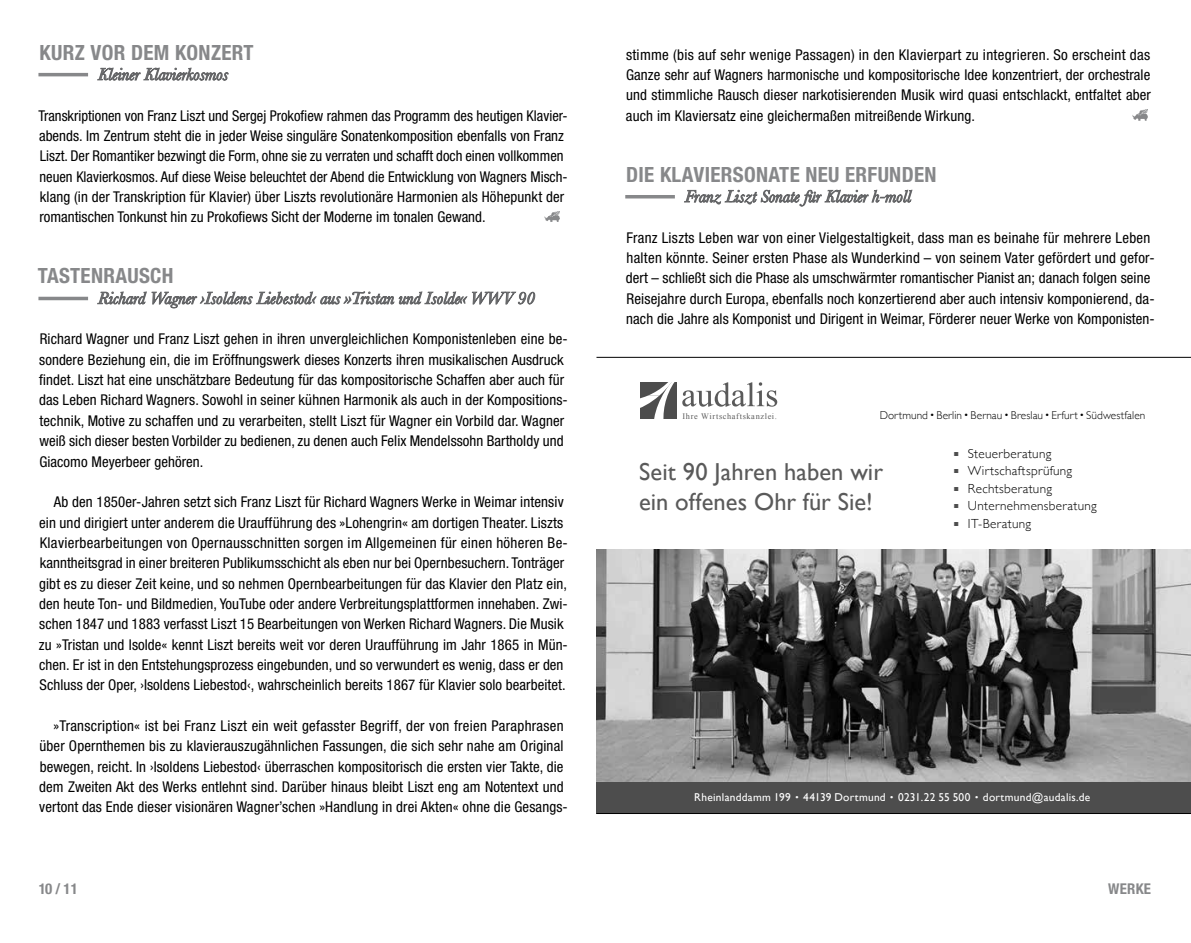
<style>
.page{position:relative;width:1191px;height:943px;background:#fff}
.page>*{position:absolute;margin:0;border:0;box-sizing:border-box;transform-origin:0 0}
.t1{font:24.5px/29.8px "Gill Sans";color:#5a5a5a}
.t2{font:700 condensed 21px "Helvetica Neue";letter-spacing:.015em;color:#87888a}
.t3{font:condensed 14.88px/20.3px "Helvetica Neue";letter-spacing:.005em;color:#000}
.t4{font:700 condensed 14.88px "Helvetica Neue";letter-spacing:.015em;color:#87888a}
.t5{font:300 13.12px "Gill Sans";letter-spacing:.025em;color:#000}
.t6{font:11.38px "Gill Sans";letter-spacing:.025em;color:#fff}
.t7{font:300 11.38px "Gill Sans";letter-spacing:.01em;color:#000}
.t8{font:8.22px "Times New Roman";letter-spacing:.075em;color:#5a5a5a}
.s1{color:#4d4d4d}
.s2{font-weight:700}
</style>
<div class="page">
<hr style="left:38px;top:73px;width:50px;height:3px;background:#87888a">
<svg style="left:97px;top:68px;width:131px;height:13px"></svg>
<hr style="left:38px;top:297px;width:50px;height:3px;background:#87888a">
<svg style="left:97px;top:291px;width:438px;height:17px"></svg>
<hr style="left:625px;top:195px;width:50px;height:3px;background:#87888a">
<svg style="left:684px;top:190px;width:228px;height:16px"></svg>
<div style="left:596px;top:781px;width:595px;height:32px;background:#4d4d4d"></div>
<svg style="left:640px;top:382px;width:36px;height:36px"></svg>
<svg style="left:682px;top:382px;width:95px;height:24px"></svg>
<img style="left:596px;top:549px;width:595px;height:232px">
<hr style="left:596px;top:357px;width:595px;height:1px;background:#000">
<hr style="left:596px;top:813px;width:595px;height:1px;background:#000">
<img style="left:544px;top:211px;width:16px;height:11px">
<img style="left:1132px;top:110px;width:16px;height:11px">
<h2 class="t2" style="left:39px;top:39px;width:215px">KURZ VOR DEM KONZERT</h2>
<p class="t3" style="left:38px;top:105px;width:531px">Transkriptionen von Franz Liszt und Sergej Prokofiew rahmen das Programm des heutigen Klavier&shy;abends. Im Zentrum steht die in jeder Weise singuläre Sonatenkomposition ebenfalls von Franz Liszt. Der Romantiker bezwingt die Form, ohne sie zu verraten und schafft doch einen vollkommen neuen Klavierkosmos. Auf diese Weise beleuchtet der Abend die Entwicklung von Wagners Misch&shy;klang (in der Transkription für Klavier) über Liszts revolutionäre Harmonien als Höhepunkt der romantischen Tonkunst hin zu Prokofiews Sicht der Moderne im tonalen Gewand.</p>
<h2 class="t2" style="left:38px;top:263px;width:137px">TASTENRAUSCH</h2>
<p class="t3" style="left:39px;top:329px;width:530px">Richard Wagner und Franz Liszt gehen in ihren unvergleichlichen Komponistenleben eine be&shy;sondere Beziehung ein, die im Eröffnungswerk dieses Konzerts ihren musikalischen Ausdruck findet. Liszt hat eine unschätzbare Bedeutung für das kompositorische Schaffen aber auch für das Leben Richard Wagners. Sowohl in seiner kühnen Harmonik als auch in der Kompositions&shy;technik, Motive zu schaffen und zu verarbeiten, stellt Liszt für Wagner ein Vorbild dar. Wagner weiß sich dieser besten Vorbilder zu bedienen, zu denen auch Felix Mendelssohn Bartholdy und Giacomo Meyerbeer gehören.</p>
<p class="t3" style="left:39px;top:491px;width:530px;text-indent:15px">Ab den 1850er-Jahren setzt sich Franz Liszt für Richard Wagners Werke in Weimar intensiv ein und dirigiert unter anderem die Uraufführung des »Lohengrin« am dortigen Theater. Liszts Klavierbearbeitungen von Opernausschnitten sorgen im Allgemeinen für einen höheren Be&shy;kanntheitsgrad in einer breiteren Publikumsschicht als eben nur bei Opernbesuchern. Tonträger gibt es zu dieser Zeit keine, und so nehmen Opernbearbeitungen für das Klavier den Platz ein, den heute Ton- und Bildmedien, YouTube oder andere Verbreitungsplattformen innehaben. Zwi&shy;schen 1847 und 1883 verfasst Liszt 15 Bearbeitungen von Werken Richard Wagners. Die Musik zu »Tristan und Isolde« kennt Liszt bereits weit vor deren Uraufführung im Jahr 1865 in Mün&shy;chen. Er ist in den Entstehungsprozess eingebunden, und so verwundert es wenig, dass er den Schluss der Oper, ›Isoldens Liebestod‹, wahrscheinlich bereits 1867 für Klavier solo bearbeitet.</p>
<p class="t3" style="left:39px;top:715px;width:530px;text-indent:14px">»Transcription« ist bei Franz Liszt ein weit gefasster Begriff, der von freien Paraphrasen über Opernthemen bis zu klavierauszugähnlichen Fassungen, die sich sehr nahe am Original bewegen, reicht. In ›Isoldens Liebestod‹ überraschen kompositorisch die ersten vier Takte, die dem Zweiten Akt des Werks entlehnt sind. Darüber hinaus bleibt Liszt eng am Notentext und vertont das Ende dieser visionären Wagner’schen »Handlung in drei Akten« ohne die Gesangs-</p>
<p class="t4" style="left:39px;top:879px;width:40px">10 /11</p>
<p class="t3" style="left:626px;top:44px;width:526px;text-align:justify">stimme (bis auf sehr wenige Passagen) in den Klavierpart zu integrieren. So erscheint das Ganze sehr auf Wagners harmonische und kompositorische Idee konzentriert, der orchestrale und stimmliche Rausch dieser narkotisierenden Musik wird quasi entschlackt, entfaltet aber auch im Klaviersatz eine gleichermaßen mitreißende Wirkung.</p>
<h2 class="t2" style="left:626px;top:161px;width:312px">DIE KLAVIERSONATE NEU ERFUNDEN</h2>
<p class="t3" style="left:626px;top:227px;width:530px">Franz Liszts Leben war von einer Vielgestaltigkeit, dass man es beinahe für mehrere Leben halten könnte. Seiner ersten Phase als Wunderkind – von seinem Vater gefördert und gefor&shy;dert – schließt sich die Phase als umschwärmter romantischer Pianist an; danach folgen seine Reisejahre durch Europa, ebenfalls noch konzertierend aber auch intensiv komponierend, da&shy;nach die Jahre als Komponist und Dirigent in Weimar, Förderer neuer Werke von Komponisten-</p>
<p class="t8" style="left:682px;top:410px;width:96px">Ihre Wirtschaftskanzlei<span class="s1">.</span></p>
<p class="t7" style="left:1086px;top:406px;width:61px">Südwestfalen</p>
<p class="t5" style="left:954px;top:443px;width:98px"><span class="s1">■</span> Steuerberatung</p>
<p class="t5" style="left:954px;top:460px;width:119px"><span class="s1">■</span> Wirtschaftsprüfung</p>
<p class="t5" style="left:954px;top:478px;width:99px"><span class="s1">■</span> Rechtsberatung</p>
<p class="t5" style="left:954px;top:495px;width:144px"><span class="s1">■</span> Unternehmensberatung</p>
<p class="t5" style="left:954px;top:513px;width:78px"><span class="s1">■</span> IT-Beratung</p>
<p class="t7" style="left:879px;top:406px;width:199px">Dortmund Berlin Bernau Breslau Erfurt</p>
<h1 class="t1" style="left:639px;top:457px;width:245px">Seit 90 Jahren haben wir ein offenes Ohr für Sie!</h1>
<p class="t6" style="left:694px;top:790px;width:398px">Rheinlanddamm 199 <span class="s2">·</span> 44139 Dortmund <span class="s2">·</span> 0231.22 55 500 <span class="s2">·</span> dortmund@audalis.de</p>
<p class="t4" style="left:1108px;top:879px;width:44px">WERKE</p>
</div>
